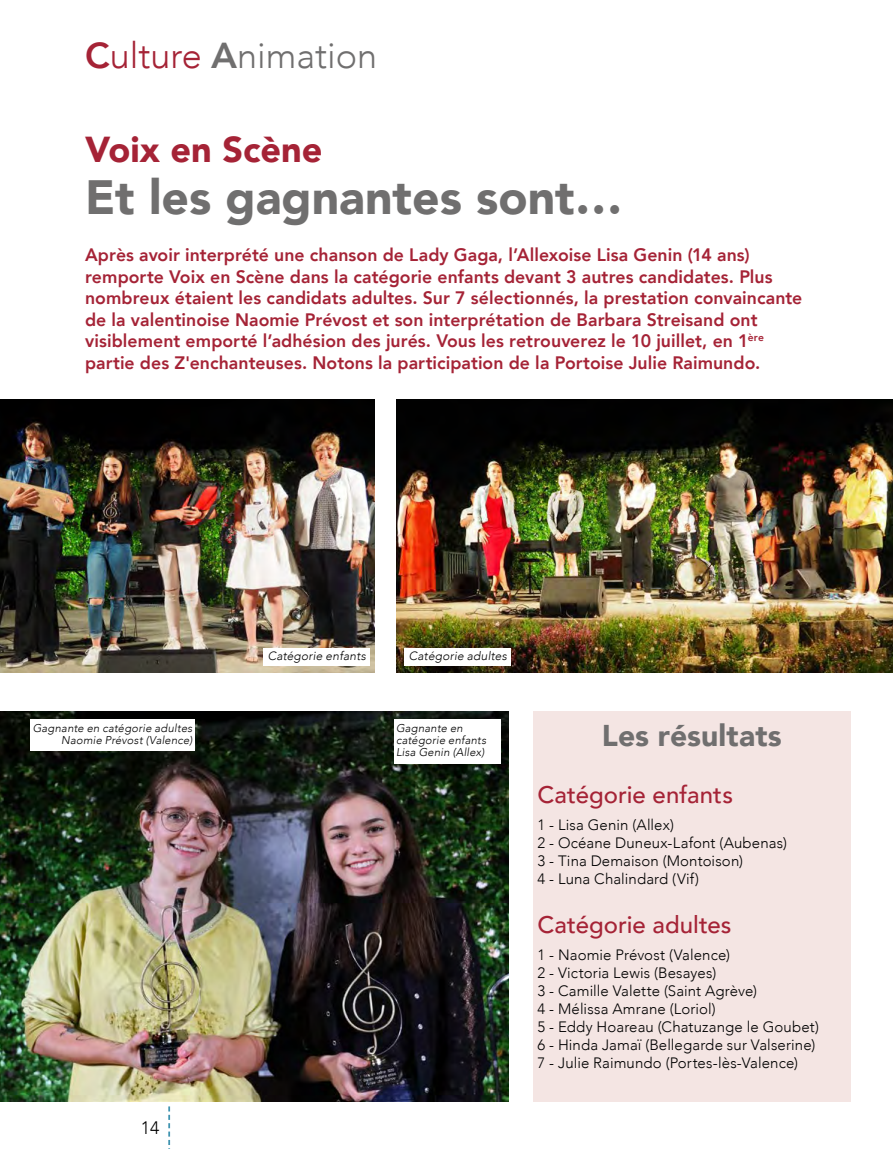
<style>
.page{position:relative;width:893px;height:1149px;background:#fff}
.page>*{position:absolute;margin:0;border:0;box-sizing:border-box;transform-origin:0 0}
.t1{font:900 48px "Avenir";color:#706f6f}
.t2{font:300 36px "Avenir";color:#706f6f}
.t3{font:900 36px "Avenir";color:#a52336}
.t4{font:900 30px "Avenir";letter-spacing:.005em;color:#706f6f}
.t5{font:500 24px "Avenir";color:#a52336}
.t6{font:800 18px/21.6px "Avenir";letter-spacing:.005em;color:#a52336}
.t7{font:300 18px "Avenir";color:#000}
.t8{font:300 15px/18px "Avenir";letter-spacing:.01em;color:#000}
.t9{font:italic 300 12px "Avenir";letter-spacing:.015em;color:#000}
.t10{font:italic 300 11.25px/12px "Avenir";letter-spacing:.02em;color:#000;text-align:right}
.s1{font-weight:800;color:#a52336}
.s2{color:#a52336}
.s3{font-weight:800}
</style>
<div class="page">
<div style="left:533px;top:711px;width:317px;height:390px;background:#f4e5e3"></div>
<img style="left:0;top:399px;width:375px;height:273px">
<img style="left:396px;top:399px;width:497px;height:273px">
<img style="left:0;top:711px;width:509px;height:390px">
<div style="left:405px;top:648px;width:106px;height:17px;background:#fff"></div>
<div style="left:30px;top:718px;width:165px;height:32px;background:#fff"></div>
<div style="left:264px;top:648px;width:106px;height:17px;background:#fff"></div>
<div style="left:394px;top:718px;width:106px;height:45px;background:#fff"></div>
<svg style="left:168px;top:1106px;width:2px;height:39px"></svg>
<h2 class="t2" style="left:85px;top:35px;width:294px"><span class="s1">C</span><span class="s2">ulture</span> <span class="s3">A</span>nimation</h2>
<h2 class="t3" style="left:85px;top:118px;width:239px">Voix en Scène</h2>
<h1 class="t1" style="left:85px;top:156px;width:539px">Et les gagnantes sont…</h1>
<p class="t6" style="left:85px;top:244px;width:719px">Après avoir interprété une chanson de Lady Gaga, l’Allexoise Lisa Genin (14 ans) remporte Voix en Scène dans la catégorie enfants devant 3 autres candidates. Plus nombreux étaient les candidats adultes. Sur 7 sélectionnés, la prestation convaincante de la valentinoise Naomie Prévost et son interprétation de Barbara Streisand ont visiblement emporté l’adhésion des jurés. Vous les retrouverez le 10 juillet, en 1<sup>ère </sup>partie des Z'enchanteuses. Notons la participation de la Portoise Julie Raimundo.</p>
<p class="t10" style="left:33px;top:722px;width:161px">Gagnante en catégorie adultes<br>Naomie Prévost (Valence)</p>
<p class="t7" style="left:141px;top:1116px;width:20px">14</p>
<p class="t9" style="left:268px;top:648px;width:100px">Catégorie enfants</p>
<p class="t9" style="left:409px;top:648px;width:100px">Catégorie adultes</p>
<p class="t10" style="left:396px;top:722px;width:92px;text-align:left">Gagnante en catégorie enfants<br>Lisa Genin (Allex)</p>
<h3 class="t4" style="left:602px;top:709px;width:181px">Les résultats</h3>
<h3 class="t5" style="left:537px;top:773px;width:197px">Catégorie enfants</h3>
<p class="t8" style="left:537px;top:815px;width:251px">1 - Lisa Genin (Allex)<br>2 - Océane Duneux-Lafont (Aubenas)<br>3 - Tina Demaison (Montoison)<br>4 - Luna Chalindard (Vif)</p>
<h3 class="t5" style="left:537px;top:903px;width:196px">Catégorie adultes</h3>
<p class="t8" style="left:537px;top:945px;width:283px">1 - Naomie Prévost (Valence)<br>2 - Victoria Lewis (Besayes)<br>3 - Camille Valette (Saint Agrève)<br>4 - Mélissa Amrane (Loriol)<br>5 - Eddy Hoareau (Chatuzange le Goubet)<br>6 - Hinda Jamaï (Bellegarde sur Valserine)<br>7 - Julie Raimundo (Portes-lès-Valence)</p>
</div>
